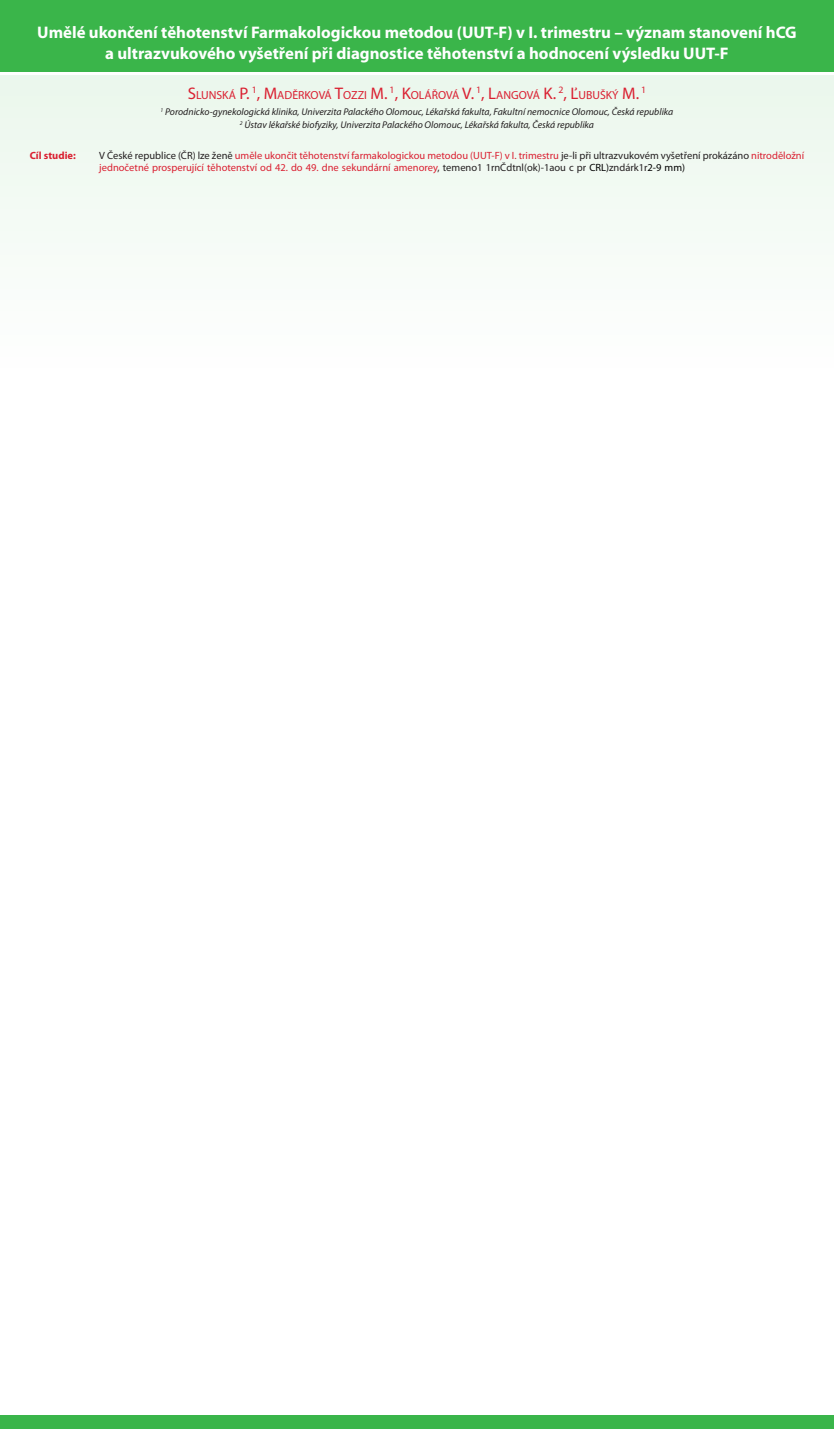
<style>
.page{position:relative;width:834px;height:1429px;background:#fff}
.page>*{position:absolute;margin:0;border:0;box-sizing:border-box;transform-origin:0 0}
.t1{font:700 16.8px/20.2px "Myriad Pro";color:#fff;text-align:center}
.t2{font:11.76px "Myriad Pro";color:#da2031}
.t3{font:10.5px/12.6px "Myriad Pro";color:#da2031}
.t4{font:700 10.5px "Myriad Pro";color:#da2031}
.t5{font:italic 9.8px/13px "Myriad Pro";color:#231f20;text-align:center}
.s1{font-size:16.8px}
.s2{color:#231f20}
.s3{color:#000}
</style>
<div class="page">
<div style="left:0;top:75px;width:833px;height:311px;background:#f4fbf5"></div>
<div style="left:0;top:0;width:833px;height:71px;background:#3ab54a"></div>
<div style="left:0;top:1415px;width:833px;height:14px;background:#3ab54a"></div>
<h1 class="t1" style="left:37px;top:22px;width:760px">Umělé ukončení těhotenství Farmakologickou metodou (UUT-F) v I. trimestru – význam stanovení hCG a ultrazvukového vyšetření při diagnostice těhotenství a hodnocení výsledku UUT-F</h1>
<p class="t2" style="left:188px;top:87px;width:460px"><span class="s1">S</span>LUNSKÁ <span class="s1">P.</span> <sup>1</sup><span class="s1">, M</span>ADĚRKOVÁ <span class="s1">T</span>OZZI <span class="s1">M.</span> <sup>1</sup><span class="s1">, K</span>OLÁŘOVÁ <span class="s1">V.</span> <sup>1</sup><span class="s1">, L</span>ANGOVÁ <span class="s1">K.</span> <sup>2</sup><span class="s1">, Ľ</span>UBUŠKÝ <span class="s1">M.</span> <sup>1</sup></p>
<p class="t5" style="left:160px;top:105px;width:514px"><sup>1</sup> Porodnicko-gynekologická klinika, Univerzita Palackého Olomouc, Lékařská fakulta, Fakultní nemocnice Olomouc, Česká republika<br><sup>2</sup> Ústav lékařské biofyziky, Univerzita Palackého Olomouc, Lékařská fakulta, Česká republika</p>
<p class="t4" style="left:30px;top:148px;width:48px">Cíl studie:</p>
<p class="t3" style="left:99px;top:149px;width:706px"><span class="s2">V České republice (ČR) lze ženě</span> uměle ukončit těhotenství farmakologickou metodou (UUT-F) v I. trimestru <span class="s2">je-li při ultrazvukovém vyšetření prokázáno</span> nitroděložní jednočetné prosperující těhotenství od 42. do 49. dne sekundární amenorey<span class="s2">, temeno1 1rnČdtnl(ok)-1aou c pr</span> <span class="s3">CRL)</span><span class="s2">zndárk1r</span><span class="s3">2-9 mm)</span></p>
</div>
